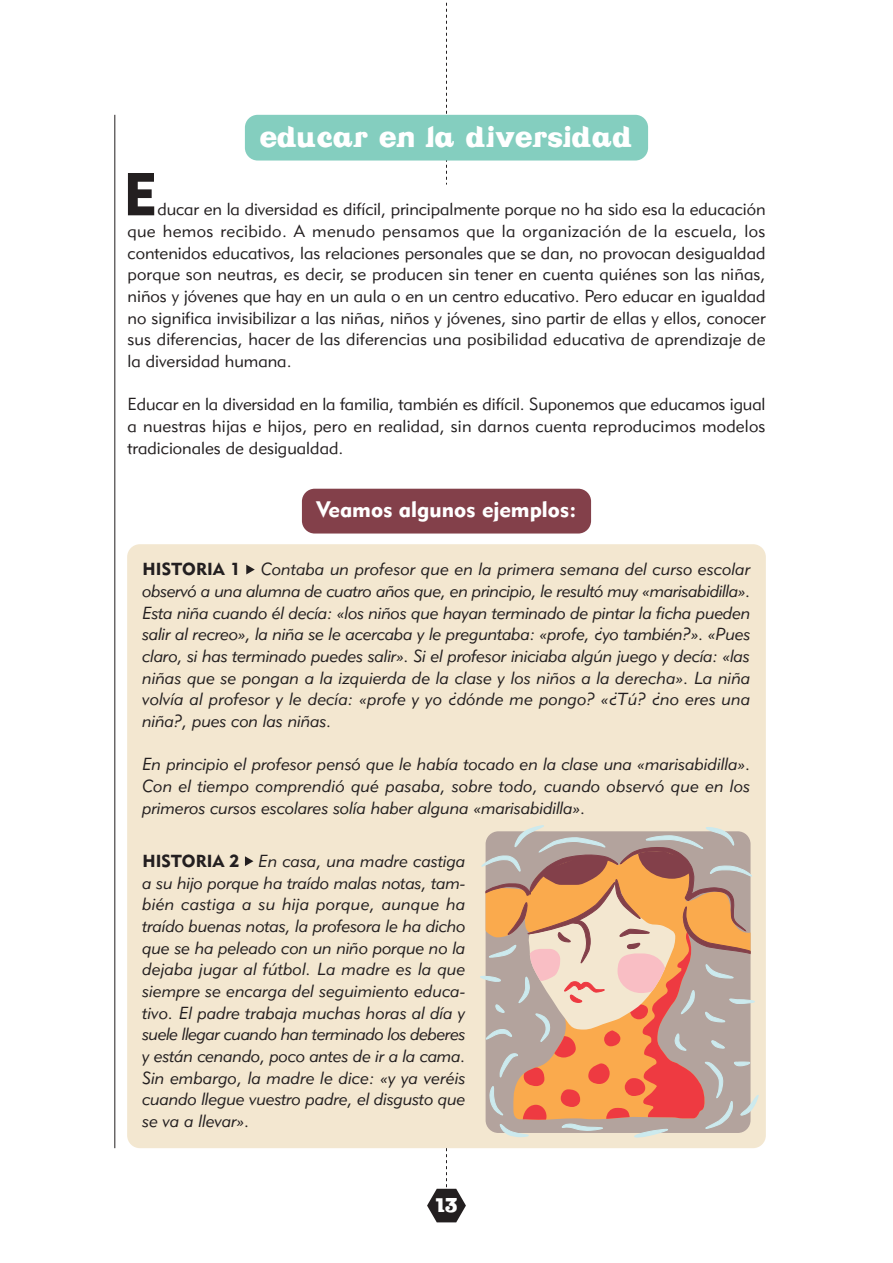
<style>
.page{position:relative;width:893px;height:1263px;background:#fff}
.page>*{position:absolute;margin:0;border:0;box-sizing:border-box;transform-origin:0 0}
.t1{font:59.7px "Geometric 415 BT Black A";color:#231f20}
.t2{font:31.5px "Vintage";letter-spacing:.02em;color:#fff}
.t3{font:22.5px "Vintage";color:#fff}
.t4{font:22.2px "Geometric 415 BT Black A";color:#fff}
.t5{font:17.25px/21.6px "Geometric 415 BT Lite Italic A";color:#231f20;text-align:justify}
.t6{font:17.25px/21.6px "Geometric 415 BT Lite A";letter-spacing:.005em;color:#231f20;text-align:justify}
.s1{font-family:"Geometric 415 BT Black A"}
</style>
<div class="page">
<div style="left:127px;top:544px;width:639px;height:604px;background:#f3e7d0;border-radius:13px"></div>
<svg style="left:246px;top:565px;width:9px;height:9px"></svg>
<svg style="left:245px;top:856px;width:8px;height:10px"></svg>
<svg style="left:427px;top:1148px;width:39px;height:74px"></svg>
<hr style="left:114px;top:115px;width:1px;height:1033px;background:#231f20">
<svg style="left:446px;top:2px;width:1px;height:183px"></svg>
<div style="left:245px;top:115px;width:403px;height:46px;background:#84cebf;border-radius:13px"></div>
<div style="left:302px;top:489px;width:289px;height:44px;background:#83404a;border-radius:13px"></div>
<svg style="left:480px;top:825px;width:279px;height:313px"></svg>
<h2 class="t2" style="left:260px;top:125px;width:374px">educar en la diversidad</h2>
<h1 class="t1" style="left:123px;top:172px;width:36px">E</h1>
<p class="t6" style="left:128px;top:200px;width:639px;text-indent:30px">ducar en la diversidad es difícil, principalmente porque no ha sido esa la educación que hemos recibido. A menudo pensamos que la organización de la escuela, los contenidos educativos, las relaciones personales que se dan, no provocan desigualdad porque son neutras, es decir, se producen sin tener en cuenta quiénes son las niñas, niños y jóvenes que hay en un aula o en un centro educativo. Pero educar en igualdad no significa invisibilizar a las niñas, niños y jóvenes, sino partir de ellas y ellos, conocer sus diferencias, hacer de las diferencias una posibilidad educativa de aprendizaje de la diversidad humana.</p>
<p class="t6" style="left:128px;top:395px;width:639px">Educar en la diversidad en la familia, también es difícil. Suponemos que educamos igual a nuestras hijas e hijos, pero en realidad, sin darnos cuenta reproducimos modelos tradicionales de desigualdad.</p>
<p class="t4" style="left:317px;top:501px;width:261px">Veamos algunos ejemplos:</p>
<p class="t5" style="left:142px;top:560px;width:610px"><span class="s1">HISTORIA 1</span> Contaba un profesor que en la primera semana del curso escolar observó a una alumna de cuatro años que, en principio, le resultó muy «marisabidilla».<br>Esta niña cuando él decía: «los niños que hayan terminado de pintar la ficha pueden salir al recreo», la niña se le acercaba y le preguntaba: «profe, ¿yo también?». «Pues claro, si has terminado puedes salir». Si el profesor iniciaba algún juego y decía: «las niñas que se pongan a la izquierda de la clase y los niños a la derecha». La niña volvía al profesor y le decía: «profe y yo ¿dónde me pongo? «¿Tú? ¿no eres una niña?, pues con las niñas.</p>
<p class="t5" style="left:142px;top:755px;width:610px">En principio el profesor pensó que le había tocado en la clase una «marisabidilla».<br>Con el tiempo comprendió qué pasaba, sobre todo, cuando observó que en los primeros cursos escolares solía haber alguna «marisabidilla».</p>
<p class="t5" style="left:142px;top:852px;width:325px"><span class="s1">HISTORIA 2</span> En casa, una madre castiga a su hijo porque ha traído malas notas, tam&shy;bién castiga a su hija porque, aunque ha traído buenas notas, la profesora le ha dicho que se ha peleado con un niño porque no la dejaba jugar al fútbol. La madre es la que siempre se encarga del seguimiento educa&shy;tivo. El padre trabaja muchas horas al día y suele llegar cuando han terminado los deberes y están cenando, poco antes de ir a la cama.<br>Sin embargo, la madre le dice: «y ya veréis cuando llegue vuestro padre, el disgusto que se va a llevar».</p>
<h3 class="t3" style="left:435px;top:1197px;width:24px">13</h3>
</div>
